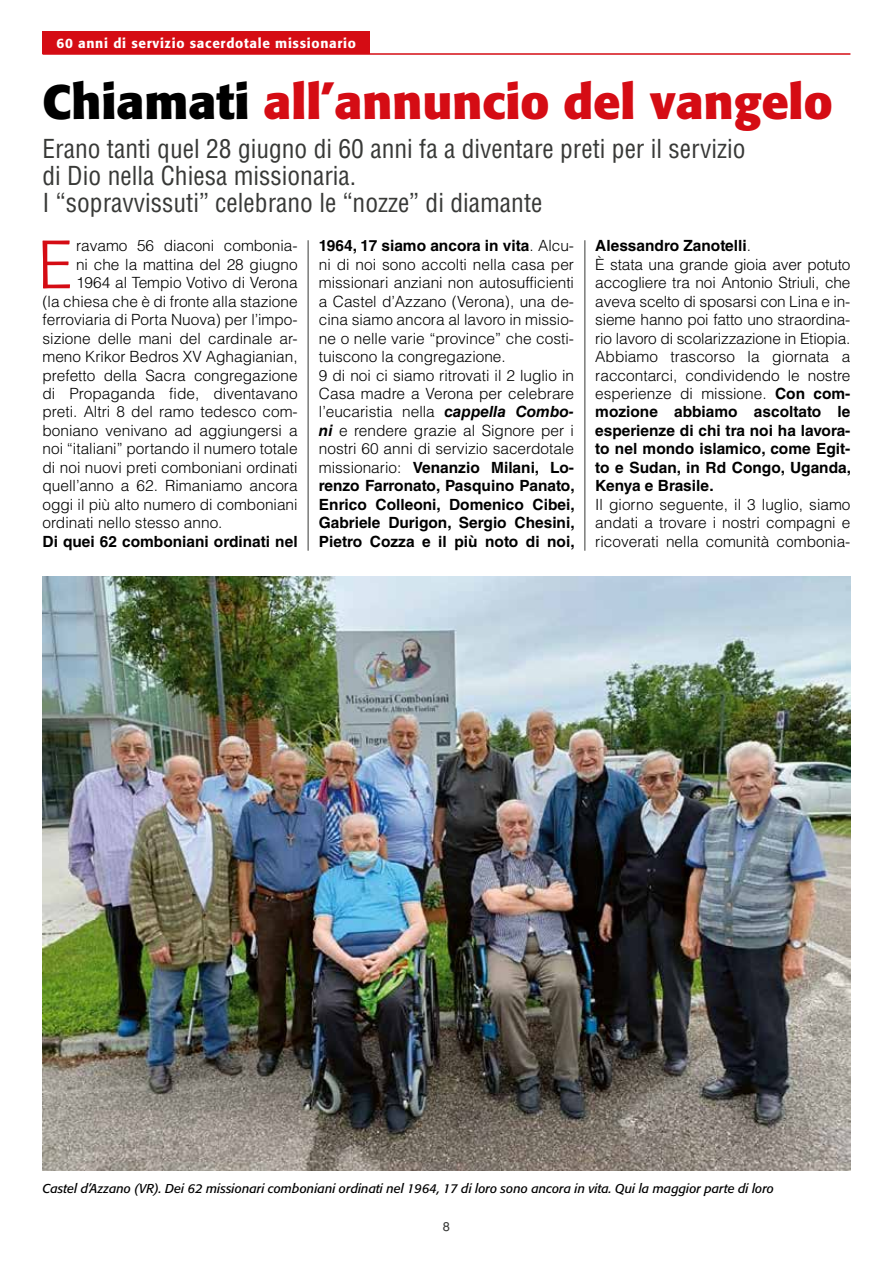
<style>
.page{position:relative;width:893px;height:1263px;background:#fff}
.page>*{position:absolute;margin:0;border:0;box-sizing:border-box;transform-origin:0 0}
.t1{font:300 67.5px "Formata";color:#d50c14}
.t2{font:700 48px "Formata";color:#d50c14}
.t3{font:condensed 25.5px/27px "Helvetica LT Std";color:#383937}
.t4{font:300 15.45px/18.5px "Helvetica LT Std";color:#000}
.t5{font:700 15.45px "Helvetica LT Std";color:#000}
.t6{font:500 13.5px "Formata";letter-spacing:.05em;color:#fff}
.t7{font:italic 12.75px "Formata";color:#000}
.t8{font:12.75px "Helvetica LT Std";color:#383937}
.s1{color:#000}
.s2{font-weight:700}
.s3{font-weight:700;font-style:italic}
</style>
<div class="page">
<div style="left:43px;top:32px;width:327px;height:22px;background:#d50c14"></div>
<hr style="left:43px;top:53px;width:807px;height:2px;background:#d50c14">
<img style="left:43px;top:576px;width:807px;height:594px">
<hr style="left:308px;top:240px;width:1px;height:311px;background:#383937">
<hr style="left:585px;top:240px;width:1px;height:311px;background:#383937">
<p class="t6" style="left:57px;top:35px;width:301px">60 anni di servizio sacerdotale missionario</p>
<h2 class="t2" style="left:43px;top:72px;width:792px"><span class="s1">Chiamati</span> all’annuncio del vangelo</h2>
<h3 class="t3" style="left:43px;top:135px;width:704px">Erano tanti quel 28 giugno di 60 anni fa a diventare preti per il servizio di Dio nella Chiesa missionaria.<br>I “sopravvissuti” celebrano le “nozze” di diamante</h3>
<p class="t4" style="left:319px;top:236px;width:257px"><span class="s2">1964, 17 siamo ancora in vita</span>. Alcu&shy;ni di noi sono accolti nella casa per missionari anziani non autosufficienti a Castel d’Azzano (Verona), una de&shy;cina siamo ancora al lavoro in missio&shy;ne o nelle varie “province” che costi&shy;tuiscono la congregazione.<br>9 di noi ci siamo ritrovati il 2 luglio in Casa madre a Verona per celebrare l’eucaristia nella <span class="s3">cappella Combo&shy;ni</span> e rendere grazie al Signore per i nostri 60 anni di servizio sacerdotale missionario: <span class="s2">Venanzio Milani, Lo&shy;renzo Farronato, Pasquino Panato, Enrico Colleoni, Domenico Cibei, Gabriele Durigon, Sergio Chesini, Pietro Cozza e il più noto di noi,</span></p>
<p class="t4" style="left:595px;top:236px;width:257px"><span class="s2">Alessandro Zanotelli</span>.<br>È stata una grande gioia aver potuto accogliere tra noi Antonio Striuli, che aveva scelto di sposarsi con Lina e in&shy;sieme hanno poi fatto uno straordina&shy;rio lavoro di scolarizzazione in Etiopia.<br>Abbiamo trascorso la giornata a raccontarci, condividendo le nostre esperienze di missione. <span class="s2">Con com&shy;mozione abbiamo ascoltato le esperienze di chi tra noi ha lavora&shy;to nel mondo islamico, come Egit&shy;to e Sudan, in Rd Congo, Uganda, Kenya e Brasile.</span></p>
<h1 class="t1" style="left:37px;top:225px;width:37px">E</h1>
<p class="t4" style="left:76px;top:236px;width:223px">ravamo 56 diaconi combonia-</p>
<p class="t4" style="left:76px;top:255px;width:223px">ni che la mattina del 28 giugno</p>
<p class="t4" style="left:76px;top:273px;width:223px">1964 al Tempio Votivo di Verona</p>
<p class="t4" style="left:43px;top:292px;width:257px">(la chiesa che è di fronte alla stazione</p>
<p class="t4" style="left:43px;top:310px;width:257px">ferroviaria di Porta Nuova) per l’impo-</p>
<p class="t4" style="left:43px;top:329px;width:257px">sizione delle mani del cardinale ar-</p>
<p class="t4" style="left:43px;top:347px;width:257px">meno Krikor Bedros XV Aghagianian,</p>
<p class="t4" style="left:43px;top:366px;width:257px">prefetto della Sacra congregazione</p>
<p class="t4" style="left:43px;top:384px;width:257px">di Propaganda fide, diventavano</p>
<p class="t4" style="left:43px;top:403px;width:257px">preti. Altri 8 del ramo tedesco com-</p>
<p class="t4" style="left:43px;top:421px;width:257px">boniano venivano ad aggiungersi a</p>
<p class="t4" style="left:43px;top:439px;width:257px">noi “italiani” portando il numero totale</p>
<p class="t4" style="left:43px;top:458px;width:257px">di noi nuovi preti comboniani ordinati</p>
<p class="t4" style="left:43px;top:476px;width:257px">quell’anno a 62. Rimaniamo ancora</p>
<p class="t4" style="left:43px;top:495px;width:257px">oggi il più alto numero di comboniani</p>
<p class="t4" style="left:43px;top:513px;width:182px">ordinati nello stesso anno.</p>
<p class="t5" style="left:43px;top:532px;width:257px">Di quei 62 comboniani ordinati nel</p>
<p class="t4" style="left:595px;top:495px;width:257px;text-align:justify">Il giorno seguente, il 3 luglio, siamo andati a trovare i nostri compagni e ricoverati nella comunità combonia-</p>
<p class="t7" style="left:43px;top:1181px;width:733px">Castel d’Azzano (VR). Dei 62 missionari comboniani ordinati nel 1964, 17 di loro sono ancora in vita. Qui la maggior parte di loro</p>
<p class="t8" style="left:443px;top:1219px;width:9px">8</p>
</div>
